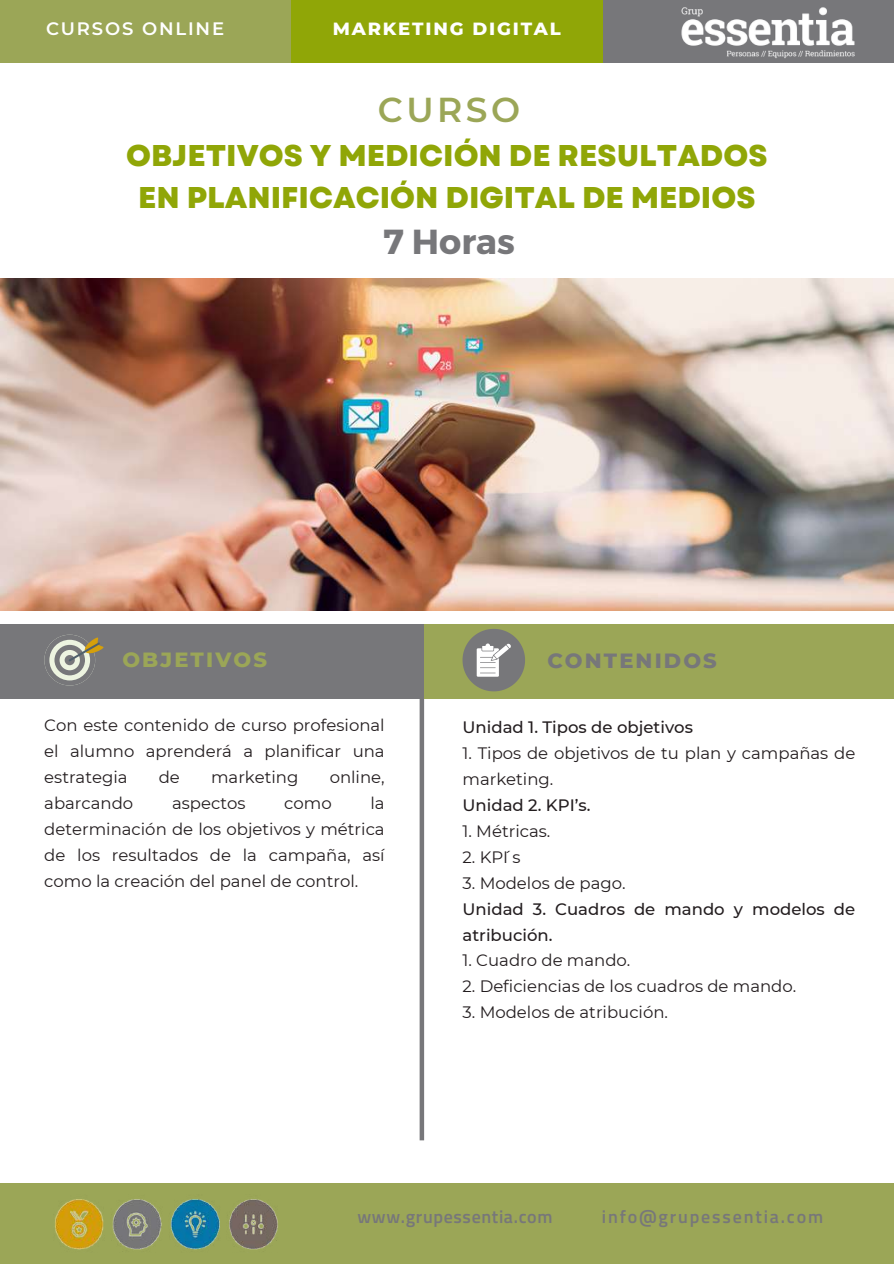
<style>
.page{position:relative;width:894px;height:1264px;background:#fff}
.page>*{position:absolute;margin:0;border:0;box-sizing:border-box;transform-origin:0 0}
.t1{font:700 34.8px "Montserrat";color:#77777a}
.t2{font:600 34.5px "Montserrat";letter-spacing:.1em;color:#9ba657}
.t3{font:800 30px/41.7px "Garet";color:#90a607;text-align:center}
.t4{font:800 21px "Montserrat";letter-spacing:.1em;color:#77777a}
.t5{font:800 21px "Montserrat";letter-spacing:.1em;color:#9ba657}
.t6{font:600 18px "Titillium Web";letter-spacing:.1em;color:#77777a}
.t7{font:600 18px "Titillium Web";letter-spacing:.035em;color:#77777a}
.t8{font:800 18px "Montserrat";letter-spacing:.1em;color:#fff}
.t9{font:600 18px "Montserrat";letter-spacing:.1em;color:#fff}
.t10{font:16.5px/25.8px "Montserrat";color:#231d1f;text-align:justify}
.t11{font:500 16.5px/25.8px "Montserrat";color:#231d1f}
</style>
<div class="page">
<div style="left:0;top:0;width:291px;height:63px;background:#9ba657"></div>
<div style="left:291px;top:0;width:311px;height:63px;background:#90a607"></div>
<div style="left:602px;top:0;width:291px;height:63px;background:#77777a"></div>
<div style="left:0;top:624px;width:424px;height:74px;background:#77777a"></div>
<img style="left:681px;top:7px;width:173px;height:51px">
<img style="left:0;top:279px;width:893px;height:332px">
<div style="left:0;top:1183px;width:893px;height:80px;background:#9ba657"></div>
<img style="left:55px;top:1199px;width:223px;height:51px">
<svg style="left:44px;top:634px;width:60px;height:51px"></svg>
<div style="left:419px;top:693px;width:5px;height:447px;background:#77777a"></div>
<div style="left:423px;top:624px;width:470px;height:74px;background:#9ba657"></div>
<svg style="left:462px;top:629px;width:63px;height:62px"></svg>
<p class="t9" style="left:46px;top:17px;width:179px">CURSOS ONLINE</p>
<p class="t8" style="left:332px;top:17px;width:229px">MARKETING DIGITAL</p>
<h2 class="t2" style="left:378px;top:88px;width:144px">CURSO</h2>
<h3 class="t3" style="left:126px;top:135px;width:642px">OBJETIVOS Y MEDICIÓN DE RESULTADOS<br>EN PLANIFICACIÓN DIGITAL DE MEDIOS</h3>
<h1 class="t1" style="left:383px;top:219px;width:133px">7 Horas</h1>
<p class="t5" style="left:122px;top:646px;width:146px">OBJETIVOS</p>
<p class="t4" style="left:547px;top:648px;width:171px">CONTENIDOS</p>
<p class="t10" style="left:44px;top:712px;width:342px">Con este contenido de curso profesional el alumno aprenderá a planificar una estrategia</p>
<p class="t10" style="left:159px;top:764px;width:23px">de</p>
<p class="t10" style="left:211px;top:764px;width:89px">marketing</p>
<p class="t10" style="left:329px;top:764px;width:56px">online,</p>
<p class="t10" style="left:44px;top:790px;width:342px;text-indent:326px">la determinación de los objetivos y métrica de los resultados de la campaña, así como la creación del panel de control.</p>
<p class="t10" style="left:44px;top:790px;width:90px">abarcando</p>
<p class="t10" style="left:172px;top:790px;width:75px">aspectos</p>
<p class="t10" style="left:284px;top:790px;width:49px">como</p>
<p class="t11" style="left:462px;top:714px;width:232px">Unidad 1. Tipos de objetivos</p>
<p class="t10" style="left:462px;top:740px;width:394px">1. Tipos de objetivos de tu plan y campañas de marketing.</p>
<p class="t11" style="left:462px;top:792px;width:129px">Unidad 2. KPI’s.</p>
<p class="t10" style="left:462px;top:818px;width:89px">1. Métricas.</p>
<p class="t10" style="left:462px;top:844px;width:60px">2. KPI ́s</p>
<p class="t10" style="left:462px;top:870px;width:165px">3. Modelos de pago.</p>
<p class="t11" style="left:462px;top:895px;width:394px">Unidad 3. Cuadros de mando y modelos de atribución.</p>
<p class="t10" style="left:462px;top:947px;width:169px">1. Cuadro de mando.</p>
<p class="t10" style="left:462px;top:973px;width:335px">2. Deficiencias de los cuadros de mando.</p>
<p class="t10" style="left:462px;top:999px;width:207px">3. Modelos de atribución.</p>
<p class="t7" style="left:357px;top:1202px;width:196px">www.grupessentia.com</p>
<p class="t6" style="left:601px;top:1202px;width:223px">info@grupessentia.com</p>
</div>
